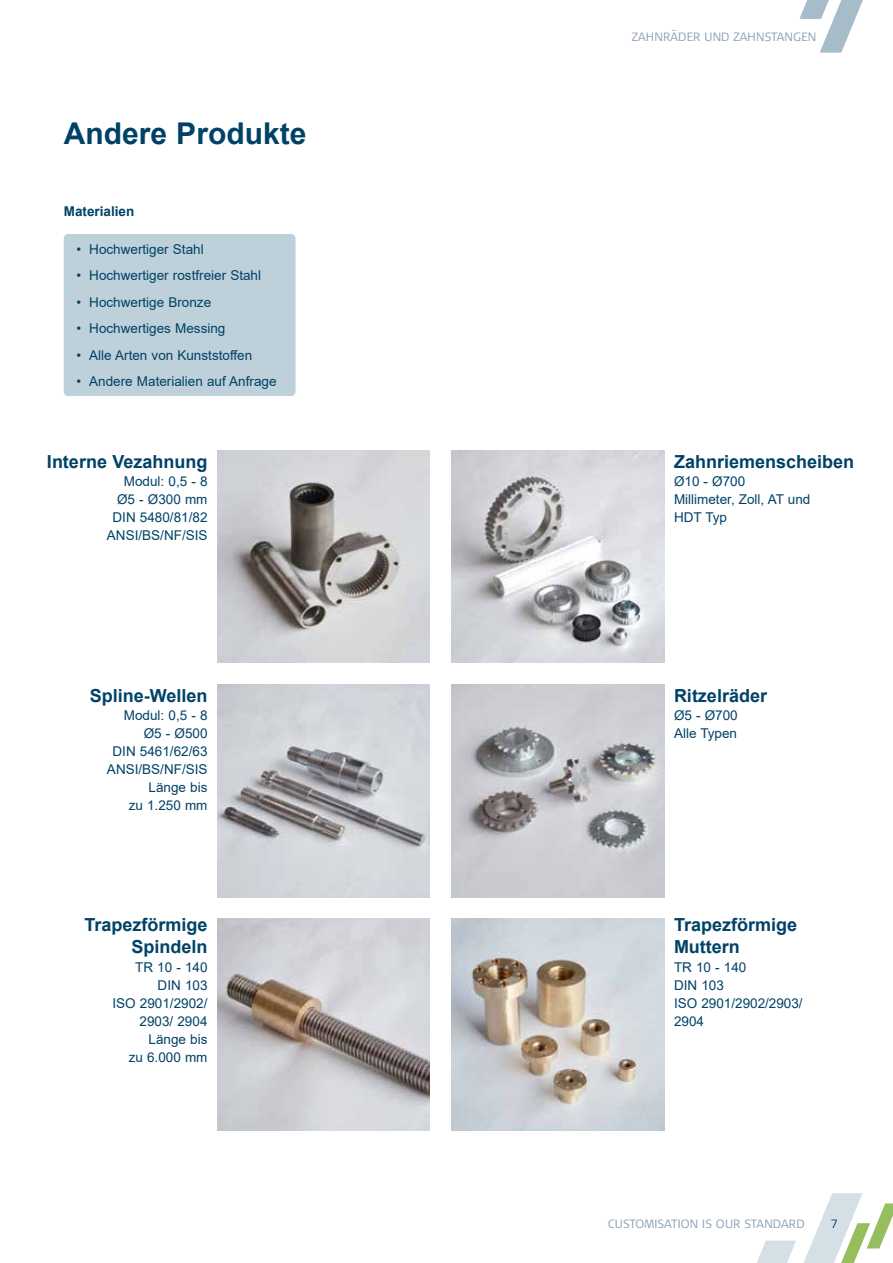
<style>
.page{position:relative;width:893px;height:1263px;background:#fff}
.page>*{position:absolute;margin:0;border:0;box-sizing:border-box;transform-origin:0 0}
.t1{font:700 30px "Arial";color:#004267}
.t2{font:700 18px/21.6px "Arial";color:#004267}
.t3{font:13.5px/18px "Arial";color:#004267}
.t4{font:700 13.5px "Arial";color:#004267}
.t5{font:300 12px "Signa OT";letter-spacing:.01em;color:#899db2}
.t6{font:300 12px "Signa OT";color:#004267}
</style>
<div class="page">
<svg style="left:757px;top:1193px;width:136px;height:70px"></svg>
<svg style="left:799px;top:0;width:64px;height:53px"></svg>
<div style="left:64px;top:234px;width:232px;height:162px;background:#bed0d9;border-radius:4px"></div>
<img style="left:452px;top:918px;width:212px;height:213px">
<img style="left:217px;top:684px;width:213px;height:213px">
<img style="left:217px;top:918px;width:213px;height:213px">
<img style="left:452px;top:450px;width:212px;height:213px">
<img style="left:452px;top:684px;width:212px;height:213px">
<img style="left:217px;top:450px;width:213px;height:213px">
<h1 class="t1" style="left:64px;top:112px;width:244px">Andere Produkte</h1>
<p class="t4" style="left:64px;top:202px;width:72px">Materialien</p>
<p class="t3" style="left:77px;top:240px;width:129px">• Hochwertiger Stahl</p>
<p class="t3" style="left:77px;top:266px;width:186px">• Hochwertiger rostfreier Stahl</p>
<p class="t3" style="left:77px;top:293px;width:136px">• Hochwertige Bronze</p>
<p class="t3" style="left:77px;top:319px;width:150px">• Hochwertiges Messing</p>
<p class="t3" style="left:77px;top:346px;width:177px">• Alle Arten von Kunststoffen</p>
<p class="t3" style="left:77px;top:372px;width:201px">• Andere Materialien auf Anfrage</p>
<h2 class="t2" style="left:47px;top:451px;width:162px">Interne Vezahnung</h2>
<p class="t3" style="left:107px;top:472px;width:102px;text-align:right">Modul: 0,5 - 8<br>Ø5 - Ø300 mm<br>DIN 5480/81/82<br>ANSI/BS/NF/SIS</p>
<h2 class="t2" style="left:90px;top:685px;width:119px">Spline-Wellen</h2>
<p class="t3" style="left:107px;top:706px;width:102px;text-align:right">Modul: 0,5 - 8<br>Ø5 - Ø500<br>DIN 5461/62/63<br>ANSI/BS/NF/SIS<br>Länge bis<br>zu 1.250 mm</p>
<h2 class="t2" style="left:84px;top:914px;width:125px;text-align:right">Trapezförmige<br>Spindeln</h2>
<p class="t3" style="left:113px;top:958px;width:96px;text-align:right">TR 10 - 140<br>DIN 103<br>ISO 2901/2902/<br>2903/ 2904<br>Länge bis<br>zu 6.000 mm</p>
<p class="t5" style="left:632px;top:29px;width:186px">ZAHNRÄDER UND ZAHNSTANGEN</p>
<h2 class="t2" style="left:674px;top:451px;width:182px">Zahnriemenscheiben</h2>
<p class="t3" style="left:674px;top:472px;width:138px">Ø10 - Ø700<br>Millimeter, Zoll, AT und<br>HDT Typ</p>
<h2 class="t2" style="left:674px;top:685px;width:95px">Ritzelräder</h2>
<p class="t3" style="left:674px;top:706px;width:65px">Ø5 - Ø700<br>Alle Typen</p>
<h2 class="t2" style="left:674px;top:914px;width:125px">Trapezförmige<br>Muttern</h2>
<p class="t3" style="left:674px;top:958px;width:130px">TR 10 - 140<br>DIN 103<br>ISO 2901/2902/2903/<br>2904</p>
<p class="t5" style="left:608px;top:1216px;width:198px">CUSTOMISATION IS OUR STANDARD</p>
<p class="t6" style="left:831px;top:1216px;width:9px">7</p>
</div>
